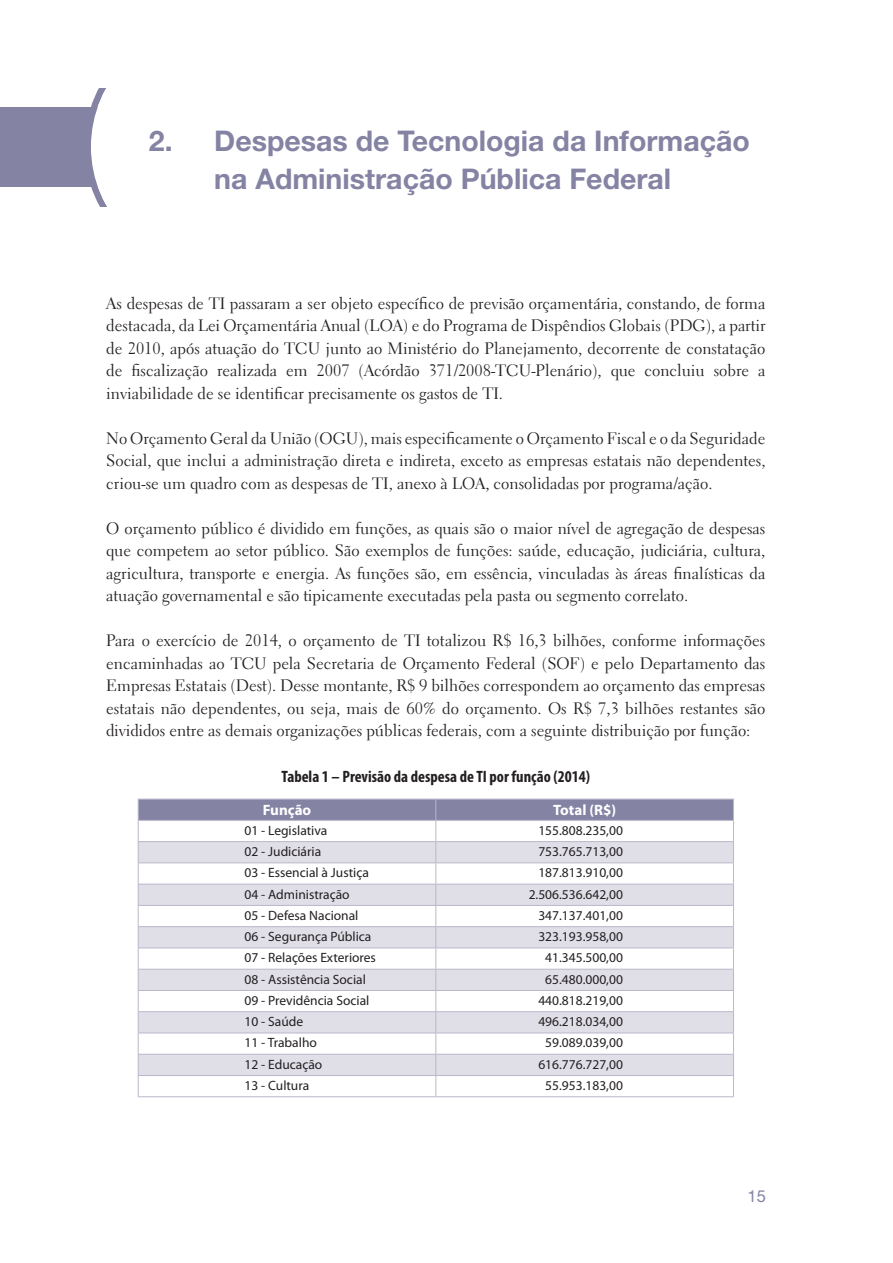
<style>
.page{position:relative;width:893px;height:1263px;background:#fff}
.page>*{position:absolute;margin:0;border:0;box-sizing:border-box;transform-origin:0 0}
.Título_1_Fisc{font:700 28.5px/37.5px "Helvetica Neue LT Std";color:#8483a3;text-align:center}
.T_Texto{font:16.5px/22.5px "Electra LT Std";color:#231f20;text-align:justify}
.Tab_Titulo_Tabelas{font:700 condensed 16.5px "Myriad Pro";color:#231f20}
.t1{font:16.5px "Helvetica Neue LT Std";color:#8483a3}
.Tab_Titulo_tabela{font:700 15px "Myriad Pro";color:#fff}
.Tab_Corpo_tabela_-_F{font:13.5px "Myriad Pro";color:#231f20}
.Tab_numero_tabela{font:13.5px "Myriad Pro";color:#231f20}
</style>
<div class="page">
<svg style="left:84px;top:88px;width:23px;height:119px"></svg>
<div style="left:0;top:107px;width:104px;height:79px;background:#8483a3"></div>
<div style="left:91px;top:26px;width:245px;height:242px;background:#fff;border-radius:50%"></div>
<hr style="left:138px;top:1096px;width:298px;height:1px;background:#b9b7ca">
<hr style="left:436px;top:1096px;width:298px;height:1px;background:#b9b7ca">
<svg style="left:138px;top:799px;width:596px;height:297px"></svg>
<hr style="left:138px;top:820px;width:298px;height:1px;background:#b9b7ca">
<hr style="left:436px;top:820px;width:298px;height:1px;background:#b9b7ca">
<p class="Título_1_Fisc" style="left:149px;top:122px;width:603px">2. Despesas de Tecnologia da Informação na Administração Pública Federal</p>
<p class="T_Texto" style="left:106px;top:292px;width:661px">As despesas de TI passaram a ser objeto específico de previsão orçamentária, constando, de forma destacada, da Lei Orçamentária Anual (LOA) e do Programa de Dispêndios Globais (PDG), a partir de 2010, após atuação do TCU junto ao Ministério do Planejamento, decorrente de constatação de fiscalização realizada em 2007 (Acórdão 371/2008-TCU-Plenário), que concluiu sobre a inviabilidade de se identificar precisamente os gastos de TI.</p>
<p class="T_Texto" style="left:106px;top:427px;width:661px">No Orçamento Geral da União (OGU), mais especificamente o Orçamento Fiscal e o da Seguridade Social, que inclui a administração direta e indireta, exceto as empresas estatais não dependentes, criou-se um quadro com as despesas de TI, anexo à LOA, consolidadas por programa/ação.</p>
<p class="T_Texto" style="left:106px;top:517px;width:661px">O orçamento público é dividido em funções, as quais são o maior nível de agregação de despesas que competem ao setor público. São exemplos de funções: saúde, educação, judiciária, cultura, agricultura, transporte e energia. As funções são, em essência, vinculadas às áreas finalísticas da atuação governamental e são tipicamente executadas pela pasta ou segmento correlato.</p>
<p class="T_Texto" style="left:106px;top:629px;width:661px">Para o exercício de 2014, o orçamento de TI totalizou R$ 16,3 bilhões, conforme informações encaminhadas ao TCU pela Secretaria de Orçamento Federal (SOF) e pelo Departamento das Empresas Estatais (Dest). Desse montante, R$ 9 bilhões correspondem ao orçamento das empresas estatais não dependentes, ou seja, mais de 60% do orçamento. Os R$ 7,3 bilhões restantes são divididos entre as demais organizações públicas federais, com a seguinte distribuição por função:</p>
<p class="Tab_Titulo_Tabelas" style="left:281px;top:767px;width:310px">Tabela 1 – Previsão da despesa de TI por função (2014)</p>
<p class="Tab_Titulo_tabela" style="left:263px;top:802px;width:50px">Função</p>
<p class="Tab_Titulo_tabela" style="left:553px;top:802px;width:64px">Total (R$)</p>
<p class="Tab_Corpo_tabela_-_F" style="left:244px;top:823px;width:84px">01 - Legislativa</p>
<p class="Tab_numero_tabela" style="left:538px;top:823px;width:86px">155.808.235,00</p>
<p class="Tab_Corpo_tabela_-_F" style="left:244px;top:844px;width:78px">02 - Judiciária</p>
<p class="Tab_numero_tabela" style="left:538px;top:844px;width:86px">753.765.713,00</p>
<p class="Tab_Corpo_tabela_-_F" style="left:244px;top:865px;width:126px">03 - Essencial à Justiça</p>
<p class="Tab_numero_tabela" style="left:538px;top:865px;width:86px">187.813.910,00</p>
<p class="Tab_Corpo_tabela_-_F" style="left:244px;top:887px;width:107px">04 - Administração</p>
<p class="Tab_numero_tabela" style="left:529px;top:887px;width:96px">2.506.536.642,00</p>
<p class="Tab_Corpo_tabela_-_F" style="left:244px;top:908px;width:115px">05 - Defesa Nacional</p>
<p class="Tab_numero_tabela" style="left:538px;top:908px;width:86px">347.137.401,00</p>
<p class="Tab_Corpo_tabela_-_F" style="left:244px;top:929px;width:128px">06 - Segurança Pública</p>
<p class="Tab_numero_tabela" style="left:538px;top:929px;width:86px">323.193.958,00</p>
<p class="Tab_Corpo_tabela_-_F" style="left:244px;top:950px;width:133px">07 - Relações Exteriores</p>
<p class="Tab_numero_tabela" style="left:545px;top:950px;width:79px">41.345.500,00</p>
<p class="Tab_Corpo_tabela_-_F" style="left:244px;top:972px;width:123px">08 - Assistência Social</p>
<p class="Tab_numero_tabela" style="left:545px;top:972px;width:79px">65.480.000,00</p>
<p class="Tab_Corpo_tabela_-_F" style="left:244px;top:993px;width:126px">09 - Previdência Social</p>
<p class="Tab_numero_tabela" style="left:538px;top:993px;width:86px">440.818.219,00</p>
<p class="Tab_Corpo_tabela_-_F" style="left:244px;top:1014px;width:60px">10 - Saúde</p>
<p class="Tab_numero_tabela" style="left:538px;top:1014px;width:86px">496.218.034,00</p>
<p class="Tab_Corpo_tabela_-_F" style="left:244px;top:1035px;width:74px">11 - Trabalho</p>
<p class="Tab_numero_tabela" style="left:545px;top:1035px;width:79px">59.089.039,00</p>
<p class="Tab_Corpo_tabela_-_F" style="left:244px;top:1057px;width:79px">12 - Educação</p>
<p class="Tab_numero_tabela" style="left:538px;top:1057px;width:86px">616.776.727,00</p>
<p class="Tab_Corpo_tabela_-_F" style="left:244px;top:1078px;width:66px">13 - Cultura</p>
<p class="Tab_numero_tabela" style="left:545px;top:1078px;width:79px">55.953.183,00</p>
<p class="t1" style="left:748px;top:1187px;width:20px">15</p>
</div>
